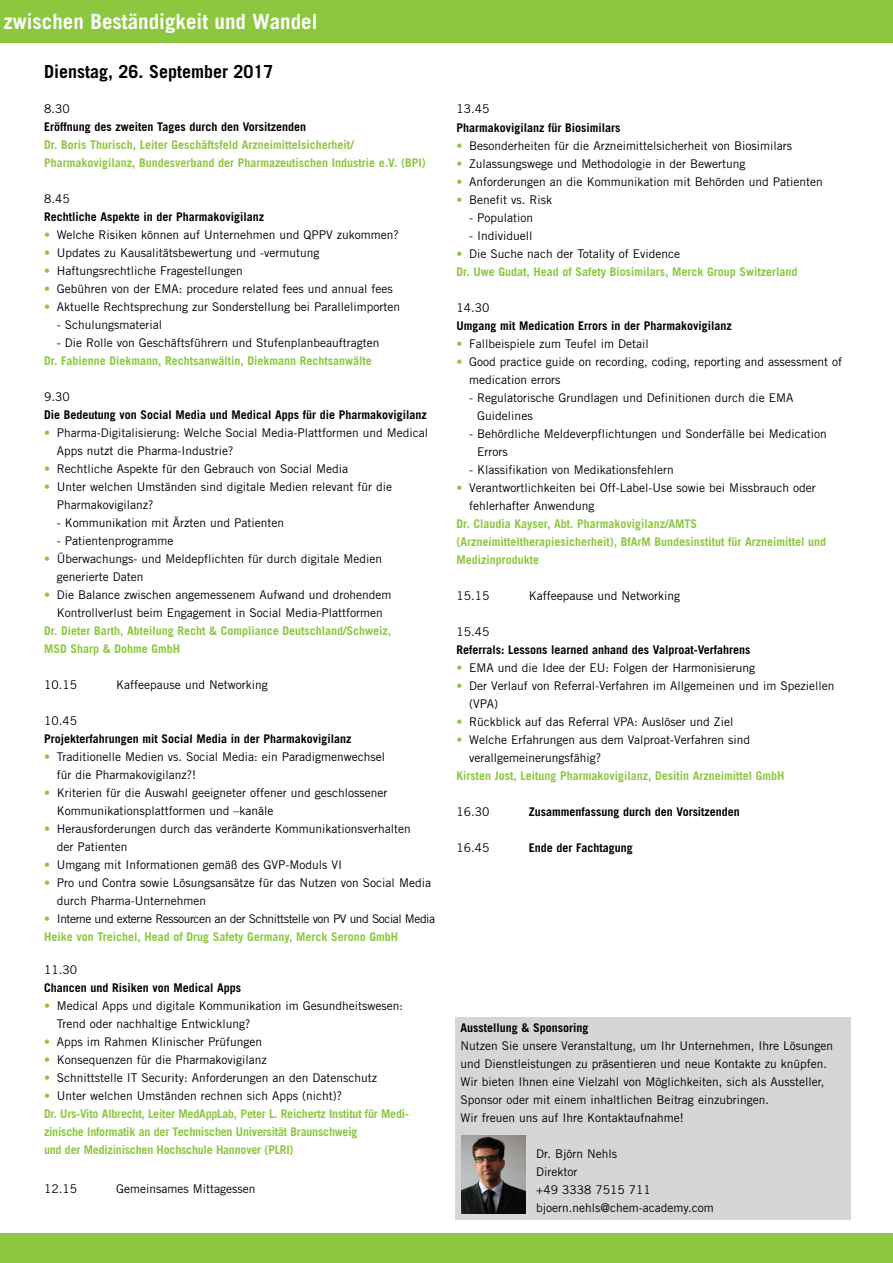
<style>
.page{position:relative;width:893px;height:1263px;background:#fff}
.page>*{position:absolute;margin:0;border:0;box-sizing:border-box;transform-origin:0 0}
.t1{font:700 21px "Trade Gothic";color:#fff}
.t2{font:700 18px "Trade Gothic";color:#000}
.t3{font:12px/18px "Trade Gothic";color:#000}
.t4{font:700 12px/18px "Trade Gothic";color:#8cc740}
.t5{font:700 12px "Trade Gothic";color:#000}
.t6{font:12px/18px "Trade Gothic";letter-spacing:-.035em;color:#000}
.s1{color:#8cc740}
.s2{font-weight:700;color:#8cc740}
.s3{font-weight:400}
.s4{font-weight:400;color:#000}
</style>
<div class="page">
<div style="left:455px;top:1017px;width:395px;height:203px;background:#d6d6d6"></div>
<div style="left:0;top:0;width:893px;height:42px;background:#8cc740"></div>
<div style="left:0;top:1233px;width:893px;height:30px;background:#8cc740"></div>
<img style="left:462px;top:1135px;width:64px;height:78px">
<h1 class="t1" style="left:3px;top:9px;width:316px">zwischen Beständigkeit und Wandel</h1>
<h2 class="t2" style="left:44px;top:61px;width:231px">Dienstag, 26. September 2017</h2>
<p class="t3" style="left:44px;top:99px;width:27px">8.30</p>
<p class="t5" style="left:44px;top:119px;width:264px">Eröffnung des zweiten Tages durch den Vorsitzenden</p>
<p class="t4" style="left:44px;top:135px;width:383px">Dr. Boris Thurisch, Leiter Geschäftsfeld Arzneimittelsicherheit/<br>Pharmakovigilanz, Bundesverband der Pharmazeutischen Industrie e.V. (BPI)</p>
<p class="t3" style="left:44px;top:189px;width:27px">8.45</p>
<p class="t5" style="left:44px;top:209px;width:221px">Rechtliche Aspekte in der Pharmakovigilanz</p>
<p class="t3" style="left:44px;top:225px;width:356px"><span class="s1">•</span> Welche Risiken können auf Unternehmen und QPPV zukommen?</p>
<p class="t3" style="left:44px;top:243px;width:277px"><span class="s1">•</span> Updates zu Kausalitätsbewertung und -vermutung</p>
<p class="t3" style="left:44px;top:261px;width:200px"><span class="s1">•</span> Haftungsrechtliche Fragestellungen</p>
<p class="t3" style="left:44px;top:279px;width:350px"><span class="s1">•</span> Gebühren von der EMA: procedure related fees und annual fees</p>
<p class="t3" style="left:44px;top:297px;width:358px"><span class="s1">•</span> Aktuelle Rechtsprechung zur Sonderstellung bei Parallelimporten</p>
<p class="t3" style="left:57px;top:315px;width:107px">- Schulungsmaterial</p>
<p class="t3" style="left:57px;top:333px;width:324px">- Die Rolle von Geschäftsführern und Stufenplanbeauftragten</p>
<p class="t4" style="left:44px;top:351px;width:329px">Dr. Fabienne Diekmann, Rechtsanwältin, Diekmann Rechtsanwälte</p>
<p class="t3" style="left:44px;top:387px;width:27px">9.30</p>
<p class="t5" style="left:44px;top:407px;width:384px">Die Bedeutung von Social Media und Medical Apps für die Pharmakovigilanz</p>
<p class="t3" style="left:57px;top:423px;width:373px;text-indent:-13px"><span class="s1">•</span> Pharma-Digitalisierung: Welche Social Media-Plattformen und Medical<br>Apps nutzt die Pharma-Industrie?</p>
<p class="t3" style="left:44px;top:459px;width:306px"><span class="s1">•</span> Rechtliche Aspekte für den Gebrauch von Social Media</p>
<p class="t3" style="left:57px;top:477px;width:337px;text-indent:-13px"><span class="s1">•</span> Unter welchen Umständen sind digitale Medien relevant für die<br>Pharmakovigilanz?</p>
<p class="t3" style="left:57px;top:513px;width:229px">- Kommunikation mit Ärzten und Patienten</p>
<p class="t3" style="left:57px;top:531px;width:118px">- Patientenprogramme</p>
<p class="t3" style="left:57px;top:549px;width:327px;text-indent:-13px"><span class="s1">•</span> Überwachungs- und Meldepflichten für durch digitale Medien generierte Daten</p>
<p class="t3" style="left:44px;top:585px;width:349px;text-align:center"><span class="s1">•</span> Die Balance zwischen angemessenem Aufwand und drohendem<br>Kontrollverlust beim Engagement in Social Media-Plattformen</p>
<p class="t4" style="left:44px;top:621px;width:349px">Dr. Dieter Barth, Abteilung Recht &amp; Compliance Deutschland/Schweiz,<br>MSD Sharp &amp; Dohme GmbH</p>
<p class="t3" style="left:44px;top:675px;width:34px">10.15</p>
<p class="t3" style="left:116px;top:675px;width:153px">Kaffeepause und Networking</p>
<p class="t3" style="left:44px;top:711px;width:34px">10.45</p>
<p class="t5" style="left:44px;top:731px;width:309px">Projekterfahrungen mit Social Media in der Pharmakovigilanz</p>
<p class="t3" style="left:57px;top:747px;width:330px;text-indent:-13px"><span class="s1">•</span> Traditionelle Medien vs. Social Media: ein Paradigmenwechsel für die Pharmakovigilanz?!</p>
<p class="t3" style="left:57px;top:783px;width:332px;text-indent:-13px"><span class="s1">•</span> Kriterien für die Auswahl geeigneter offener und geschlossener<br>Kommunikationsplattformen und –kanäle</p>
<p class="t3" style="left:57px;top:819px;width:356px;text-indent:-13px"><span class="s1">•</span> Herausforderungen durch das veränderte Kommunikationsverhalten der Patienten</p>
<p class="t3" style="left:44px;top:855px;width:300px"><span class="s1">•</span> Umgang mit Informationen gemäß des GVP-Moduls VI</p>
<p class="t3" style="left:57px;top:873px;width:376px;text-indent:-13px"><span class="s1">•</span> Pro und Contra sowie Lösungsansätze für das Nutzen von Social Media durch Pharma-Unternehmen</p>
<p class="t6" style="left:44px;top:909px;width:393px"><span class="s1">•</span> Interne und externe Ressourcen an der Schnittstelle von PV und Social Media<br><span class="s2">Heike von Treichel, Head of Drug Safety Germany, Merck Serono GmbH</span></p>
<p class="t3" style="left:44px;top:960px;width:34px">11.30</p>
<p class="t5" style="left:44px;top:980px;width:198px">Chancen und Risiken von Medical Apps</p>
<p class="t3" style="left:57px;top:996px;width:348px;text-indent:-13px"><span class="s1">•</span> Medical Apps und digitale Kommunikation im Gesundheitswesen:<br>Trend oder nachhaltige Entwicklung?</p>
<p class="t3" style="left:44px;top:1032px;width:220px"><span class="s1">•</span> Apps im Rahmen Klinischer Prüfungen</p>
<p class="t3" style="left:44px;top:1050px;width:224px"><span class="s1">•</span> Konsequenzen für die Pharmakovigilanz</p>
<p class="t3" style="left:44px;top:1068px;width:335px"><span class="s1">•</span> Schnittstelle IT Security: Anforderungen an den Datenschutz</p>
<p class="t4" style="left:44px;top:1086px;width:366px"><span class="s3">•</span> <span class="s4">Unter welchen Umständen rechnen sich Apps (nicht)?<br></span>Dr. Urs-Vito Albrecht, Leiter MedAppLab, Peter L. Reichertz Institut für Medi&shy;zinische Informatik an der Technischen Universität Braunschweig<br>und der Medizinischen Hochschule Hannover (PLRI)</p>
<p class="t3" style="left:44px;top:1179px;width:34px">12.15</p>
<p class="t3" style="left:116px;top:1179px;width:141px">Gemeinsames Mittagessen</p>
<p class="t3" style="left:456px;top:99px;width:34px">13.45</p>
<p class="t5" style="left:456px;top:121px;width:165px">Pharmakovigilanz für Biosimilars</p>
<p class="t3" style="left:456px;top:137px;width:337px"><span class="s1">•</span> Besonderheiten für die Arzneimittelsicherheit von Biosimilars</p>
<p class="t3" style="left:456px;top:155px;width:290px"><span class="s1">•</span> Zulassungswege und Methodologie in der Bewertung</p>
<p class="t3" style="left:456px;top:173px;width:368px"><span class="s1">•</span> Anforderungen an die Kommunikation mit Behörden und Patienten</p>
<p class="t3" style="left:456px;top:191px;width:97px"><span class="s1">•</span> Benefit vs. Risk</p>
<p class="t3" style="left:469px;top:209px;width:66px">- Population</p>
<p class="t3" style="left:469px;top:227px;width:65px">- Individuell</p>
<p class="t4" style="left:456px;top:245px;width:342px"><span class="s3">•</span> <span class="s4">Die Suche nach der Totality of Evidence<br></span>Dr. Uwe Gudat, Head of Safety Biosimilars, Merck Group Switzerland</p>
<p class="t3" style="left:456px;top:299px;width:34px">14.30</p>
<p class="t5" style="left:456px;top:319px;width:277px">Umgang mit Medication Errors in der Pharmakovigilanz</p>
<p class="t3" style="left:456px;top:335px;width:194px"><span class="s1">•</span> Fallbeispiele zum Teufel im Detail</p>
<p class="t3" style="left:469px;top:353px;width:374px;text-indent:-13px"><span class="s1">•</span> Good practice guide on recording, coding, reporting and assessment of medication errors</p>
<p class="t3" style="left:477px;top:389px;width:318px;text-indent:-8px">- Regulatorische Grundlagen und Definitionen durch die EMA<br>Guidelines</p>
<p class="t3" style="left:477px;top:425px;width:351px;text-indent:-8px">- Behördliche Meldeverpflichtungen und Sonderfälle bei Medication<br>Errors</p>
<p class="t3" style="left:469px;top:461px;width:206px">- Klassifikation von Medikationsfehlern</p>
<p class="t3" style="left:469px;top:479px;width:348px;text-indent:-13px"><span class="s1">•</span> Verantwortlichkeiten bei Off-Label-Use sowie bei Missbrauch oder fehlerhafter Anwendung</p>
<p class="t4" style="left:456px;top:515px;width:371px">Dr. Claudia Kayser, Abt. Pharmakovigilanz/AMTS (Arzneimitteltherapiesicherheit), BfArM Bundesinstitut für Arzneimittel und<br>Medizinprodukte</p>
<p class="t3" style="left:456px;top:587px;width:34px">15.15</p>
<p class="t3" style="left:529px;top:587px;width:153px">Kaffeepause und Networking</p>
<p class="t3" style="left:456px;top:623px;width:34px">15.45</p>
<p class="t5" style="left:456px;top:643px;width:296px">Referrals: Lessons learned anhand des Valproat-Verfahrens</p>
<p class="t3" style="left:456px;top:659px;width:300px"><span class="s1">•</span> EMA und die Idee der EU: Folgen der Harmonisierung</p>
<p class="t3" style="left:469px;top:677px;width:367px;text-indent:-13px"><span class="s1">•</span> Der Verlauf von Referral-Verfahren im Allgemeinen und im Speziellen (VPA)</p>
<p class="t3" style="left:456px;top:713px;width:278px"><span class="s1">•</span> Rückblick auf das Referral VPA: Auslöser und Ziel</p>
<p class="t3" style="left:469px;top:731px;width:282px;text-indent:-13px"><span class="s1">•</span> Welche Erfahrungen aus dem Valproat-Verfahren sind verallgemeinerungsfähig?</p>
<p class="t4" style="left:456px;top:767px;width:329px">Kirsten Jost, Leitung Pharmakovigilanz, Desitin Arzneimittel GmbH</p>
<p class="t3" style="left:456px;top:803px;width:34px">16.30</p>
<p class="t5" style="left:529px;top:805px;width:213px">Zusammenfassung durch den Vorsitzenden</p>
<p class="t3" style="left:456px;top:839px;width:34px">16.45</p>
<p class="t5" style="left:529px;top:841px;width:105px">Ende der Fachtagung</p>
<p class="t5" style="left:460px;top:1021px;width:129px">Ausstellung &amp; Sponsoring</p>
<p class="t3" style="left:460px;top:1037px;width:374px">Nutzen Sie unsere Veranstaltung, um Ihr Unternehmen, Ihre Lösungen und Dienstleistungen zu präsentieren und neue Kontakte zu knüpfen.<br>Wir bieten Ihnen eine Vielzahl von Möglichkeiten, sich als Aussteller, Sponsor oder mit einem inhaltlichen Beitrag einzubringen.<br>Wir freuen uns auf Ihre Kontaktaufnahme!</p>
<p class="t3" style="left:536px;top:1145px;width:179px">Dr. Björn Nehls<br>Direktor<br>+49 3338 7515 711 bjoern.nehls@chem-academy.com</p>
</div>
